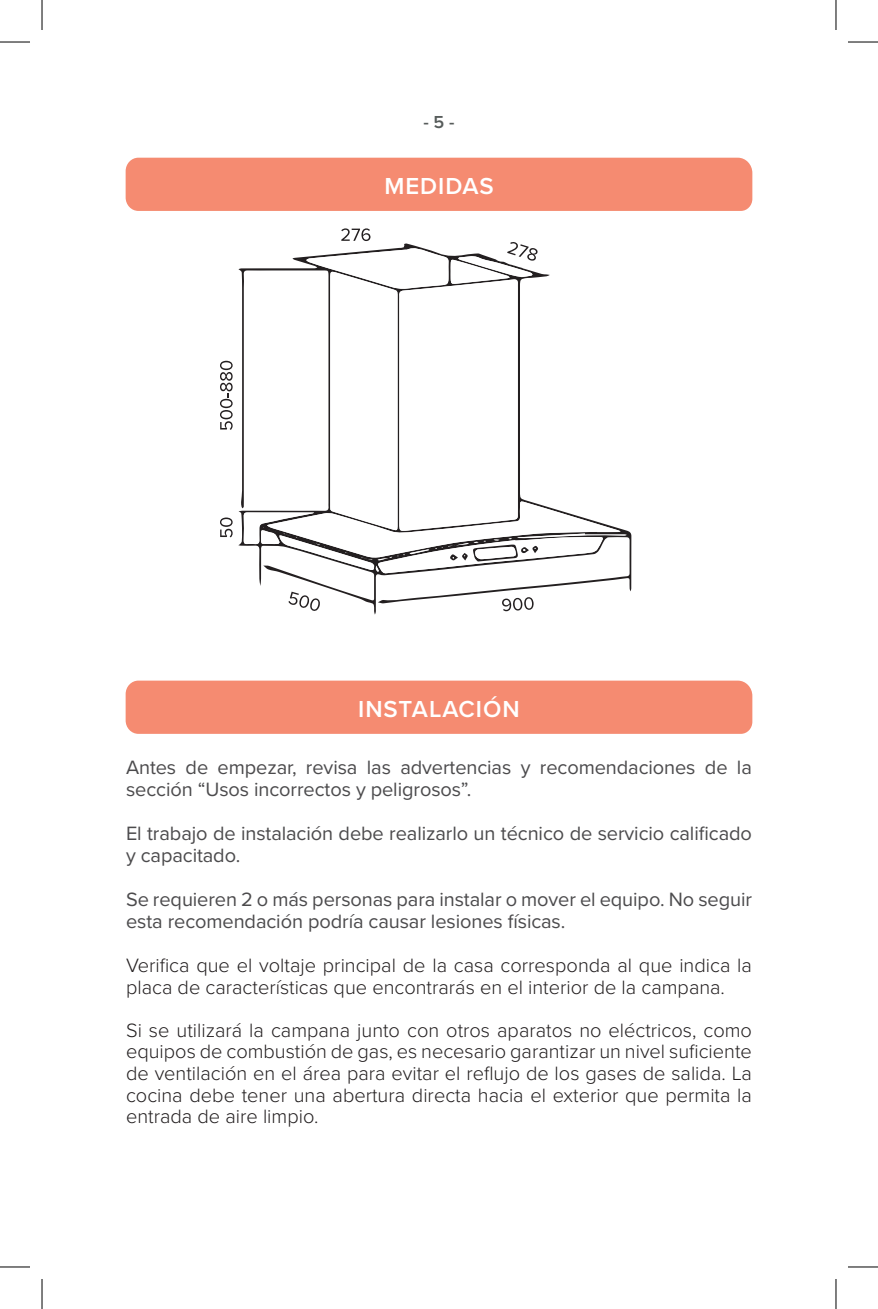
<style>
.page{position:relative;width:878px;height:1309px;background:#fff}
.page>*{position:absolute;margin:0;border:0;box-sizing:border-box;transform-origin:0 0}
.t1{font:600 24px "Proxima Nova";letter-spacing:.04em;color:#fff}
.t2{font:300 20px/21.6px "Proxima Nova";color:#231f20}
.t3{font:20px/22px "Proxima Nova";letter-spacing:-.005em;color:#4c4b4d}
.t4{font:600 18px "Proxima Nova A";color:#575c5b}
</style>
<div class="page">
<svg style="left:238px;top:268px;width:393px;height:346px"></svg>
<svg style="left:502px;top:597px;width:32px;height:14px"></svg>
<svg style="left:288px;top:591px;width:32px;height:20px"></svg>
<svg style="left:220px;top:361px;width:13px;height:69px"></svg>
<svg style="left:244px;top:228px;width:383px;height:345px"></svg>
<svg style="left:220px;top:517px;width:13px;height:20px"></svg>
<div style="left:126px;top:680px;width:626px;height:54px;background:#f58b71"></div>
<div style="left:126px;top:158px;width:626px;height:53px;background:#f58b71"></div>
<hr style="left:0;top:42px;width:30px;height:1px;background:#000">
<hr style="left:848px;top:42px;width:30px;height:1px;background:#000">
<hr style="left:0;top:1266px;width:30px;height:1px;background:#000">
<hr style="left:848px;top:1266px;width:30px;height:1px;background:#000">
<hr style="left:42px;top:0;width:1px;height:30px;background:#000">
<hr style="left:42px;top:1279px;width:1px;height:30px;background:#000">
<hr style="left:835px;top:0;width:1px;height:30px;background:#000">
<hr style="left:835px;top:1279px;width:1px;height:30px;background:#000">
<p class="t4" style="left:423px;top:112px;width:32px">- 5 -</p>
<p class="t1" style="left:384px;top:168px;width:111px">MEDIDAS</p>
<p class="t1" style="left:358px;top:691px;width:163px">INSTALACIÓN</p>
<p class="t3" style="left:126px;top:755px;width:627px">Antes de empezar, revisa las advertencias y recomendaciones de la sección “Usos incorrectos y peligrosos”.</p>
<p class="t3" style="left:126px;top:821px;width:627px">El trabajo de instalación debe realizarlo un técnico de servicio calificado y capacitado.</p>
<p class="t3" style="left:126px;top:887px;width:627px">Se requieren 2 o más personas para instalar o mover el equipo. No seguir esta recomendación podría causar lesiones físicas.</p>
<p class="t2" style="left:126px;top:953px;width:627px">Verifica que el voltaje principal de la casa corresponda al que indica la placa de características que encontrarás en el interior de la campana.</p>
<p class="t2" style="left:126px;top:1018px;width:627px;text-align:justify">Si se utilizará la campana junto con otros aparatos no eléctricos, como equipos de combustión de gas, es necesario garantizar un nivel suficiente de ventilación en el área para evitar el reflujo de los gases de salida. La cocina debe tener una abertura directa hacia el exterior que permita la entrada de aire limpio.</p>
</div>
